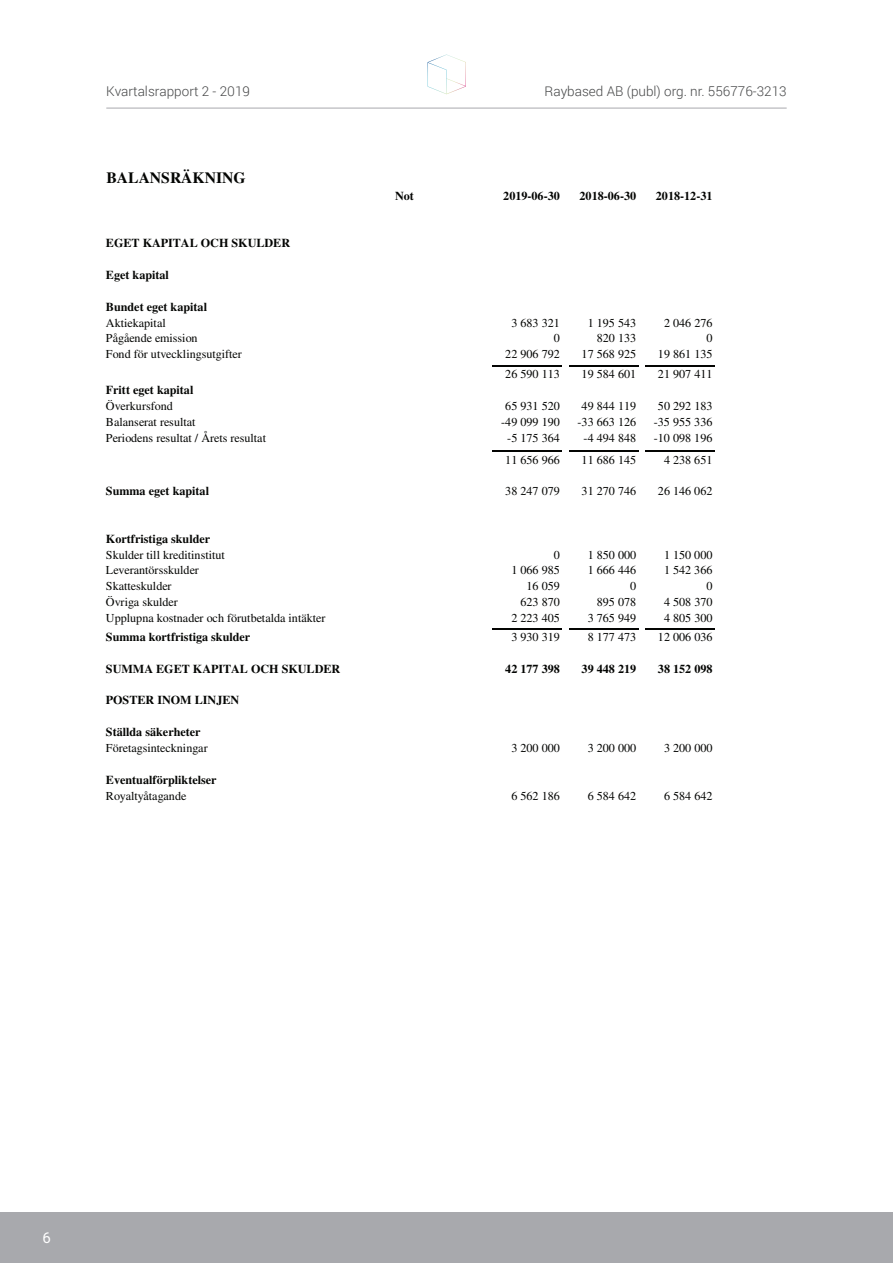
<style>
.page{position:relative;width:893px;height:1263px;background:#fff}
.page>*{position:absolute;margin:0;border:0;box-sizing:border-box;transform-origin:0 0}
.t1{font:700 15.6px "Times";color:#040503}
.t2{font:15px "Roboto";color:#fff}
.t3{font:300 13.5px "Roboto";color:#454647}
.t4{font:12.15px "Times";color:#040503}
.t5{font:700 12.15px "Times";color:#040503}
</style>
<div class="page">
<div style="left:0;top:1212px;width:893px;height:51px;background:#a8a9ad"></div>
<hr style="left:106px;top:108px;width:681px;height:1px;background:#a8a9ad">
<svg style="left:428px;top:54px;width:38px;height:40px"></svg>
<hr style="left:492px;top:366px;width:70px;height:1px;background:#040503">
<hr style="left:569px;top:366px;width:69px;height:1px;background:#040503">
<hr style="left:492px;top:451px;width:70px;height:1px;background:#040503">
<hr style="left:569px;top:451px;width:69px;height:1px;background:#040503">
<hr style="left:492px;top:628px;width:70px;height:1px;background:#040503">
<hr style="left:569px;top:628px;width:69px;height:1px;background:#040503">
<hr style="left:645px;top:366px;width:70px;height:1px;background:#040503">
<hr style="left:645px;top:451px;width:70px;height:1px;background:#040503">
<hr style="left:645px;top:628px;width:70px;height:1px;background:#040503">
<p class="t3" style="left:106px;top:82px;width:145px">Kvartalsrapport 2 - 2019</p>
<p class="t3" style="left:545px;top:82px;width:244px">Raybased AB (publ) org. nr. 556776-3213</p>
<p class="t1" style="left:106px;top:168px;width:141px">BALANSRÄKNING</p>
<p class="t5" style="left:395px;top:188px;width:20px">Not</p>
<p class="t5" style="left:503px;top:188px;width:58px">2019-06-30</p>
<p class="t5" style="left:580px;top:188px;width:58px">2018-06-30</p>
<p class="t5" style="left:656px;top:188px;width:58px">2018-12-31</p>
<p class="t5" style="left:106px;top:236px;width:186px">EGET KAPITAL OCH SKULDER</p>
<p class="t5" style="left:106px;top:268px;width:65px">Eget kapital</p>
<p class="t5" style="left:106px;top:299px;width:103px">Bundet eget kapital</p>
<p class="t4" style="left:106px;top:315px;width:61px">Aktiekapital</p>
<p class="t4" style="left:511px;top:315px;width:50px">3 683 321</p>
<p class="t4" style="left:588px;top:315px;width:50px">1 195 543</p>
<p class="t4" style="left:664px;top:315px;width:50px">2 046 276</p>
<p class="t4" style="left:106px;top:331px;width:93px">Pågående emission</p>
<p class="t4" style="left:554px;top:331px;width:8px">0</p>
<p class="t4" style="left:597px;top:331px;width:41px">820 133</p>
<p class="t4" style="left:706px;top:331px;width:8px">0</p>
<p class="t4" style="left:106px;top:347px;width:137px">Fond för utvecklingsutgifter</p>
<p class="t4" style="left:505px;top:347px;width:56px">22 906 792</p>
<p class="t4" style="left:582px;top:347px;width:56px">17 568 925</p>
<p class="t4" style="left:658px;top:347px;width:56px">19 861 135</p>
<p class="t4" style="left:505px;top:367px;width:56px">26 590 113</p>
<p class="t4" style="left:582px;top:367px;width:56px">19 584 601</p>
<p class="t4" style="left:658px;top:367px;width:56px">21 907 411</p>
<p class="t5" style="left:106px;top:383px;width:89px">Fritt eget kapital</p>
<p class="t4" style="left:106px;top:399px;width:68px">Överkursfond</p>
<p class="t4" style="left:505px;top:399px;width:56px">65 931 520</p>
<p class="t4" style="left:582px;top:399px;width:56px">49 844 119</p>
<p class="t4" style="left:658px;top:399px;width:56px">50 292 183</p>
<p class="t4" style="left:106px;top:415px;width:91px">Balanserat resultat</p>
<p class="t4" style="left:501px;top:415px;width:60px">-49 099 190</p>
<p class="t4" style="left:578px;top:415px;width:60px">-33 663 126</p>
<p class="t4" style="left:654px;top:415px;width:60px">-35 955 336</p>
<p class="t4" style="left:106px;top:431px;width:162px">Periodens resultat / Årets resultat</p>
<p class="t4" style="left:507px;top:431px;width:54px">-5 175 364</p>
<p class="t4" style="left:584px;top:431px;width:54px">-4 494 848</p>
<p class="t4" style="left:654px;top:431px;width:60px">-10 098 196</p>
<p class="t4" style="left:505px;top:452px;width:56px">11 656 966</p>
<p class="t4" style="left:582px;top:452px;width:56px">11 686 145</p>
<p class="t4" style="left:664px;top:452px;width:50px">4 238 651</p>
<p class="t5" style="left:106px;top:484px;width:105px">Summa eget kapital</p>
<p class="t4" style="left:505px;top:484px;width:56px">38 247 079</p>
<p class="t4" style="left:582px;top:484px;width:56px">31 270 746</p>
<p class="t4" style="left:658px;top:484px;width:56px">26 146 062</p>
<p class="t5" style="left:106px;top:531px;width:106px">Kortfristiga skulder</p>
<p class="t4" style="left:106px;top:547px;width:120px">Skulder till kreditinstitut</p>
<p class="t4" style="left:554px;top:547px;width:8px">0</p>
<p class="t4" style="left:588px;top:547px;width:50px">1 850 000</p>
<p class="t4" style="left:664px;top:547px;width:50px">1 150 000</p>
<p class="t4" style="left:106px;top:563px;width:94px">Leverantörsskulder</p>
<p class="t4" style="left:511px;top:563px;width:50px">1 066 985</p>
<p class="t4" style="left:588px;top:563px;width:50px">1 666 446</p>
<p class="t4" style="left:664px;top:563px;width:50px">1 542 366</p>
<p class="t4" style="left:106px;top:579px;width:67px">Skatteskulder</p>
<p class="t4" style="left:526px;top:579px;width:35px">16 059</p>
<p class="t4" style="left:630px;top:579px;width:8px">0</p>
<p class="t4" style="left:706px;top:579px;width:8px">0</p>
<p class="t4" style="left:106px;top:595px;width:73px">Övriga skulder</p>
<p class="t4" style="left:520px;top:595px;width:41px">623 870</p>
<p class="t4" style="left:597px;top:595px;width:41px">895 078</p>
<p class="t4" style="left:664px;top:595px;width:50px">4 508 370</p>
<p class="t4" style="left:106px;top:611px;width:221px">Upplupna kostnader och förutbetalda intäkter</p>
<p class="t4" style="left:511px;top:611px;width:50px">2 223 405</p>
<p class="t4" style="left:588px;top:611px;width:50px">3 765 949</p>
<p class="t4" style="left:664px;top:611px;width:50px">4 805 300</p>
<p class="t5" style="left:106px;top:630px;width:146px">Summa kortfristiga skulder</p>
<p class="t4" style="left:511px;top:630px;width:50px">3 930 319</p>
<p class="t4" style="left:588px;top:630px;width:50px">8 177 473</p>
<p class="t4" style="left:658px;top:630px;width:56px">12 006 036</p>
<p class="t5" style="left:106px;top:661px;width:236px">SUMMA EGET KAPITAL OCH SKULDER</p>
<p class="t5" style="left:505px;top:661px;width:56px">42 177 398</p>
<p class="t5" style="left:582px;top:661px;width:56px">39 448 219</p>
<p class="t5" style="left:658px;top:661px;width:56px">38 152 098</p>
<p class="t5" style="left:106px;top:693px;width:135px">POSTER INOM LINJEN</p>
<p class="t5" style="left:106px;top:725px;width:96px">Ställda säkerheter</p>
<p class="t4" style="left:106px;top:741px;width:103px">Företagsinteckningar</p>
<p class="t4" style="left:511px;top:741px;width:50px">3 200 000</p>
<p class="t4" style="left:588px;top:741px;width:50px">3 200 000</p>
<p class="t4" style="left:664px;top:741px;width:50px">3 200 000</p>
<p class="t5" style="left:106px;top:772px;width:112px">Eventualförpliktelser</p>
<p class="t4" style="left:106px;top:788px;width:82px">Royaltyåtagande</p>
<p class="t4" style="left:511px;top:788px;width:50px">6 562 186</p>
<p class="t4" style="left:588px;top:788px;width:50px">6 584 642</p>
<p class="t4" style="left:664px;top:788px;width:50px">6 584 642</p>
<p class="t2" style="left:43px;top:1227px;width:10px">6</p>
</div>
